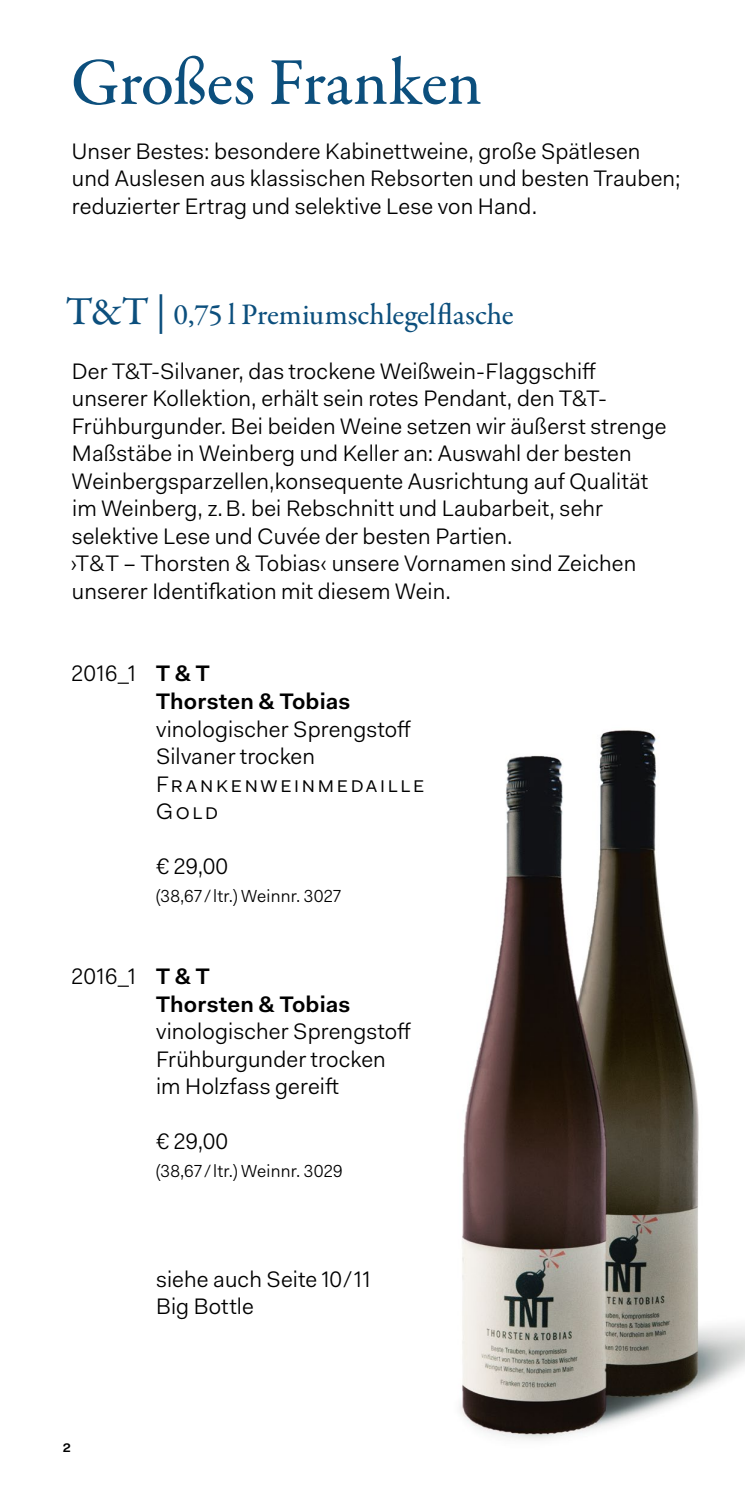
<style>
.page{position:relative;width:745px;height:1489px;background:#fff}
.page>*{position:absolute;margin:0;border:0;box-sizing:border-box;transform-origin:0 0}
.t1{font:500 67.5px "Garamond Premr Pro";letter-spacing:-.015em;color:#0c4f7d}
.t2{font:500 30px "Garamond Premr Pro";letter-spacing:-.01em;color:#0c4f7d}
.t3{font:22.5px/27.5px "Fakt Pro Blond";letter-spacing:.01em;color:#000}
.t4{font:22.5px/27.5px "Fakt Pro Blond";letter-spacing:.075em;color:#000}
.t5{font:600 22.5px "Fakt Pro";letter-spacing:.01em;color:#000}
.t6{font:17.5px "Fakt Pro Blond";letter-spacing:.015em;color:#000}
.t7{font:500 17.5px "Fakt Sm Con Pro";color:#000}
.s1{font-size:40px}
.s2{font-family:"Fakt Pro";font-weight:600}
</style>
<div class="page">
<img style="left:459px;top:730px;width:285px;height:710px">
<h1 class="t1" style="left:71px;top:42px;width:412px">Großes Franken</h1>
<p class="t3" style="left:72px;top:137px;width:610px">Unser Bestes: besondere Kabinettweine, große Spätlesen und Auslesen aus klassischen Rebsorten und besten Trauben; reduzierter Ertrag und selektive Lese von Hand.</p>
<h2 class="t2" style="left:66px;top:296px;width:449px"><span class="s1">T&amp;T |</span> 0,75 l Premiumschlegelflasche</h2>
<p class="t3" style="left:71px;top:357px;width:597px">Der T&amp;T-Silvaner, das trockene Weißwein-Flaggschiff unserer Kollektion, erhält sein rotes Pendant, den T&amp;T-Frühburgunder. Bei beiden Weine setzen wir äußerst strenge Maßstäbe in Weinberg und Keller an: Auswahl der besten Weinbergsparzellen,konsequente Ausrichtung auf Qualität im Weinberg, z.B. bei Rebschnitt und Laubarbeit, sehr selektive Lese und Cuvée der besten Partien.<br>›T&amp;T – Thorsten &amp; Tobias‹ unsere Vornamen sind Zeichen unserer Identifkation mit diesem Wein.</p>
<p class="t3" style="left:72px;top:660px;width:139px">2016_1 <span class="s2">T &amp; T</span></p>
<p class="t5" style="left:156px;top:686px;width:196px">Thorsten &amp; Tobias</p>
<p class="t4" style="left:156px;top:715px;width:270px">vinologischer Sprengstoff<br>Silvaner trocken<br>Frankenweinmedaille<br>Gold</p>
<p class="t3" style="left:156px;top:852px;width:74px">€ 29,00</p>
<p class="t6" style="left:156px;top:883px;width:186px">(38,67 / ltr.) Weinnr. 3027</p>
<p class="t3" style="left:72px;top:962px;width:139px">2016_1 <span class="s2">T &amp; T</span></p>
<p class="t5" style="left:156px;top:988px;width:196px">Thorsten &amp; Tobias</p>
<p class="t3" style="left:156px;top:1017px;width:256px">vinologischer Sprengstoff<br>Frühburgunder trocken im Holzfass gereift</p>
<p class="t3" style="left:156px;top:1127px;width:74px">€ 29,00</p>
<p class="t6" style="left:156px;top:1158px;width:188px">(38,67 / ltr.) Weinnr. 3029</p>
<p class="t7" style="left:63px;top:1433px;width:10px">2</p>
<p class="t3" style="left:156px;top:1265px;width:215px">siehe auch Seite 10/11<br>Big Bottle</p>
</div>
